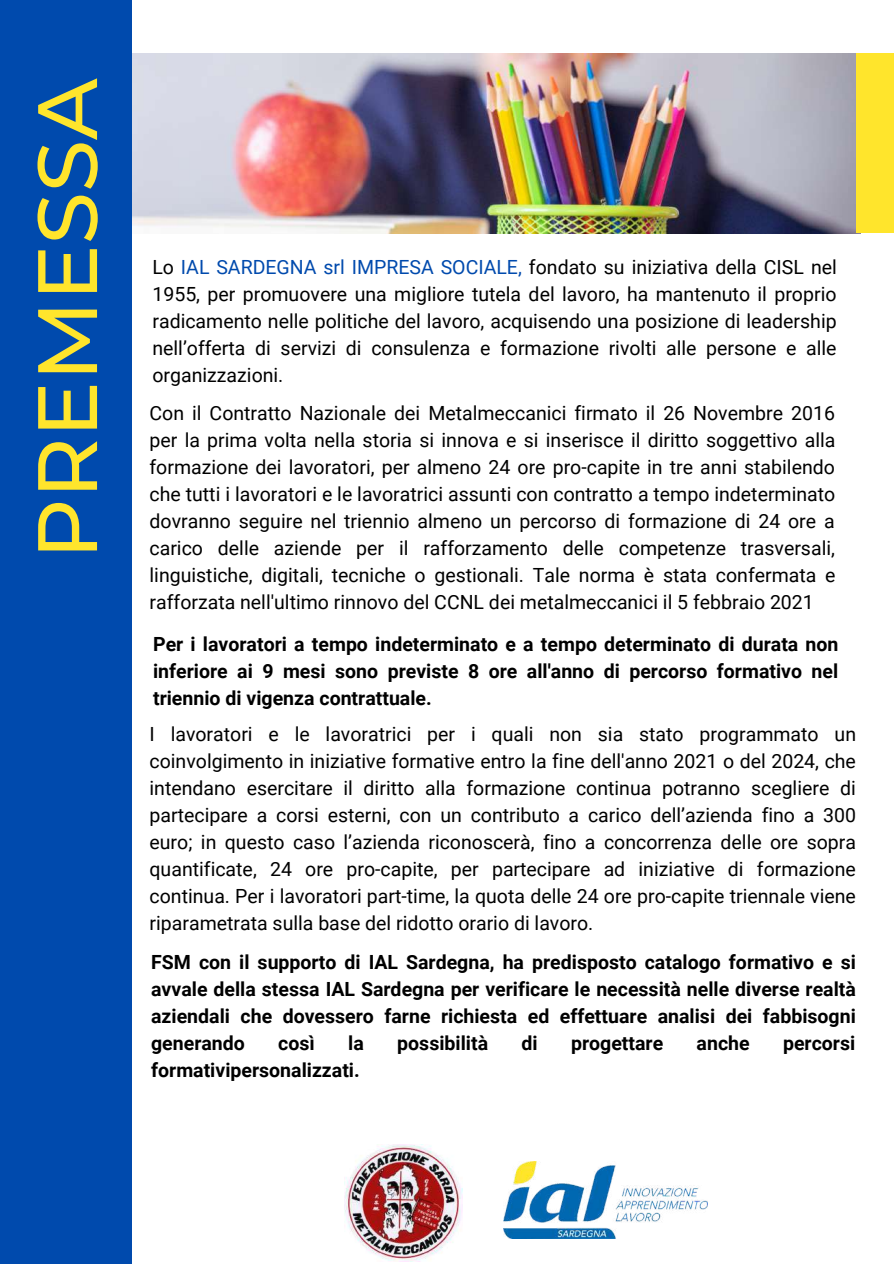
<style>
.page{position:relative;width:894px;height:1264px;background:#fff}
.page>*{position:absolute;margin:0;border:0;box-sizing:border-box;transform-origin:0 0}
.t1{font:500 84px "Montserrat";color:#ffe52c}
.t2{font:19.5px/27px "Roboto";color:#000;text-align:justify}
.t3{font:700 19.5px/27px "Roboto";color:#000;text-align:justify}
.s1{color:#004aad}
</style>
<div class="page">
<div style="left:0;top:0;width:131px;height:1263px;background:#004aad"></div>
<img style="left:503px;top:1161px;width:204px;height:77px">
<img style="left:132px;top:54px;width:724px;height:179px">
<div style="left:856px;top:54px;width:37px;height:179px;background:#ffe52c"></div>
<img style="left:344px;top:1144px;width:118px;height:117px">
<h1 class="t1" style="left:16px;top:559px;width:482px;rotate:-90deg">PREMESSA</h1>
<p class="t2" style="left:152px;top:254px;width:685px">Lo <span class="s1">IAL SARDEGNA srl IMPRESA SOCIALE,</span> fondato su iniziativa della CISL nel 1955, per promuovere una migliore tutela del lavoro, ha mantenuto il proprio radicamento nelle politiche del lavoro, acquisendo una posizione di leadership nell’offerta di servizi di consulenza e formazione rivolti alle persone e alle organizzazioni.</p>
<p class="t2" style="left:149px;top:399px;width:687px">Con il Contratto Nazionale dei Metalmeccanici firmato il 26 Novembre 2016 per la prima volta nella storia si innova e si inserisce il diritto soggettivo alla formazione dei lavoratori, per almeno 24 ore pro-capite in tre anni stabilendo che tutti i lavoratori e le lavoratrici assunti con contratto a tempo indeterminato dovranno seguire nel triennio almeno un percorso di formazione di 24 ore a carico delle aziende per il rafforzamento delle competenze trasversali, linguistiche, digitali, tecniche o gestionali. Tale norma è stata confermata e rafforzata nell'ultimo rinnovo del CCNL dei metalmeccanici il 5 febbraio 2021</p>
<p class="t3" style="left:153px;top:630px;width:686px">Per i lavoratori a tempo indeterminato e a tempo determinato di durata non inferiore ai 9 mesi sono previste 8 ore all'anno di percorso formativo nel triennio di vigenza contrattuale.</p>
<p class="t2" style="left:149px;top:720px;width:708px">I lavoratori e le lavoratrici per i quali non sia stato programmato un coinvolgimento in iniziative formative entro la fine dell'anno 2021 o del 2024, che intendano esercitare il diritto alla formazione continua potranno scegliere di partecipare a corsi esterni, con un contributo a carico dell’azienda fino a 300 euro; in questo caso l’azienda riconoscerà, fino a concorrenza delle ore sopra quantificate, 24 ore pro-capite, per partecipare ad iniziative di formazione continua. Per i lavoratori part-time, la quota delle 24 ore pro-capite triennale viene riparametrata sulla base del ridotto orario di lavoro.</p>
<p class="t3" style="left:151px;top:948px;width:706px">FSM con il supporto di IAL Sardegna, ha predisposto catalogo formativo e si avvale della stessa IAL Sardegna per verificare le necessità nelle diverse realtà aziendali che dovessero farne richiesta ed effettuare analisi dei fabbisogni generando</p>
<p class="t3" style="left:278px;top:1029px;width:38px">così</p>
<p class="t3" style="left:348px;top:1029px;width:17px">la</p>
<p class="t3" style="left:397px;top:1029px;width:92px">possibilità</p>
<p class="t3" style="left:521px;top:1029px;width:18px">di</p>
<p class="t3" style="left:571px;top:1029px;width:94px">progettare</p>
<p class="t3" style="left:696px;top:1029px;width:55px">anche</p>
<p class="t3" style="left:782px;top:1029px;width:74px">percorsi</p>
<p class="t3" style="left:151px;top:1056px;width:210px">formativipersonalizzati.</p>
</div>
